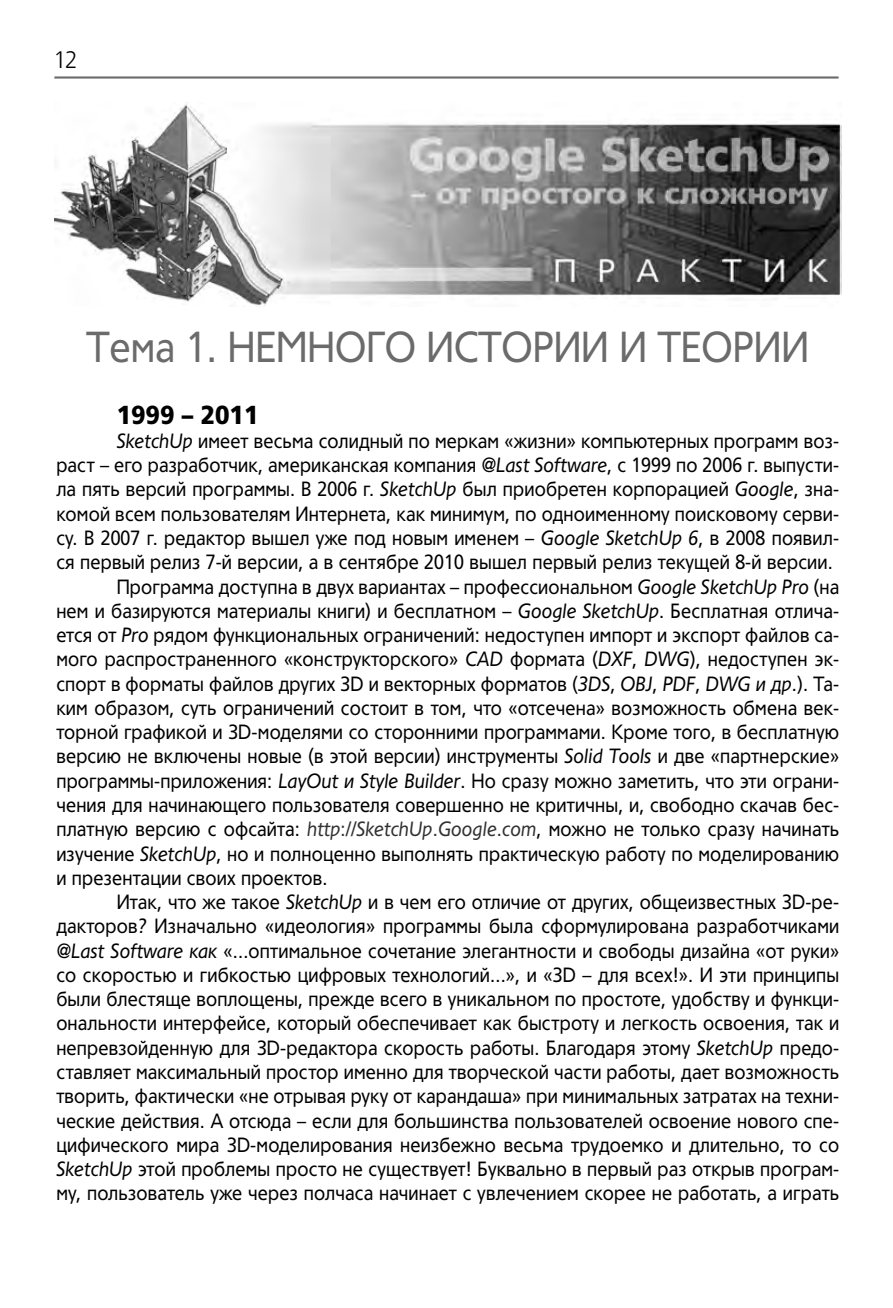
<style>
.page{position:relative;width:893px;height:1308px;background:#fff}
.page>*{position:absolute;margin:0;border:0;box-sizing:border-box;transform-origin:0 0}
.t1{font:42.52px "Tornado Cyr";color:#6b6b6b;scale:.9 1}
.t2{font:900 25.65px "Tornado Cyr";color:#000;scale:.9 1}
.t3{font:300 23.4px "Tornado Cyr";color:#000;scale:.9 1}
.t4{font:20.25px "Tornado Cyr";letter-spacing:.01em;color:#000;scale:.9 1}
.s1{font-style:italic}
.s2{font-style:italic;color:#313131}
.s3{color:#313131}
</style>
<div class="page">
<hr style="left:54px;top:76px;width:785px;height:3px;background:#6b6b6b">
<img style="left:55px;top:104px;width:786px;height:203px">
<p class="t3" style="left:54px;top:52px;width:27px">12</p>
<h1 class="t1" style="left:87px;top:332px;width:804px">Тема 1. НЕМНОГО ИСТОРИИ И ТЕОРИИ</h1>
<p class="t2" style="left:117px;top:405px;width:159px">1999 – 2011</p>
<p class="t4" style="left:117px;top:433px;width:804px"><span class="s1">SketchUp</span> имеет весьма солидный по меркам «жизни» компьютерных программ воз-</p>
<p class="t4" style="left:56px;top:458px;width:871px">раст – его разработчик, американская компания <span class="s1">@Last Software</span>, с 1999 по 2006 г. выпусти-</p>
<p class="t4" style="left:56px;top:482px;width:871px">ла пять версий программы. В 2006 г. <span class="s1">SketchUp</span> был приобретен корпорацией <span class="s1">Google</span>, зна-</p>
<p class="t4" style="left:56px;top:506px;width:871px">комой всем пользователям Интернета, как минимум, по одноименному поисковому серви-</p>
<p class="t4" style="left:56px;top:530px;width:871px">су. В 2007 г. редактор вышел уже под новым именем – <span class="s1">Google SketchUp 6</span>, в 2008 появил-</p>
<p class="t4" style="left:56px;top:555px;width:864px">ся первый релиз 7-й версии, а в сентябре 2010 вышел первый релиз текущей 8-й версии.</p>
<p class="t4" style="left:117px;top:579px;width:804px">Программа доступна в двух вариантах – профессиональном <span class="s1">Google SketchUp Pro</span> (на</p>
<p class="t4" style="left:56px;top:603px;width:871px">нем и базируются материалы книги) и бесплатном – <span class="s1">Google SketchUp</span>. Бесплатная отлича-</p>
<p class="t4" style="left:56px;top:627px;width:871px">ется от <span class="s1">Pro</span> рядом функциональных ограничений: недоступен импорт и экспорт файлов са-</p>
<p class="t4" style="left:56px;top:652px;width:871px">мого распространенного «конструкторского» <span class="s1">CAD</span> формата (<span class="s1">DXF</span>, <span class="s1">DWG</span>), недоступен эк-</p>
<p class="t4" style="left:56px;top:676px;width:871px">спорт в форматы файлов других 3D и векторных форматов (<span class="s1">3DS</span>, <span class="s1">OBJ</span>, <span class="s1">PDF</span>, <span class="s1">DWG и др</span>.). Та-</p>
<p class="t4" style="left:56px;top:700px;width:871px">ким образом, суть ограничений состоит в том, что «отсечена» возможность обмена век-</p>
<p class="t4" style="left:56px;top:724px;width:871px">торной графикой и 3D-моделями со сторонними программами. Кроме того, в бесплатную</p>
<p class="t4" style="left:56px;top:749px;width:871px">версию не включены новые (в этой версии) инструменты <span class="s1">Solid Tools</span> и две «партнерские»</p>
<p class="t4" style="left:56px;top:773px;width:871px">программы-приложения: <span class="s1">LayOut и Style Builder</span>. Но сразу можно заметить, что эти ограни-</p>
<p class="t4" style="left:56px;top:797px;width:871px">чения для начинающего пользователя совершенно не критичны, и, свободно скачав бес-</p>
<p class="t4" style="left:56px;top:821px;width:871px">платную версию с офсайта: <span class="s2">http</span><span class="s3">:</span><span class="s2">//SketchUp</span><span class="s3">.</span><span class="s2">Google</span><span class="s3">.</span><span class="s2">com</span>, можно не только сразу начинать</p>
<p class="t4" style="left:56px;top:846px;width:871px">изучение <span class="s1">SketchUp</span>, но и полноценно выполнять практическую работу по моделированию</p>
<p class="t4" style="left:56px;top:870px;width:303px">и презентации своих проектов.</p>
<p class="t4" style="left:117px;top:894px;width:804px">Итак, что же такое <span class="s1">SketchUp</span> и в чем его отличие от других, общеизвестных 3D-ре-</p>
<p class="t4" style="left:56px;top:919px;width:871px">дакторов<span class="s1">?</span> Изначально «идеология» программы была сформулирована разработчиками</p>
<p class="t4" style="left:56px;top:943px;width:871px"><span class="s1">@Last Software как</span> «...оптимальное сочетание элегантности и свободы дизайна «от руки»</p>
<p class="t4" style="left:56px;top:967px;width:871px">со скоростью и гибкостью цифровых технологий...», и «3D – для всех!». И эти принципы</p>
<p class="t4" style="left:56px;top:991px;width:871px">были блестяще воплощены, прежде всего в уникальном по простоте, удобству и функци-</p>
<p class="t4" style="left:56px;top:1016px;width:871px">ональности интерфейсе, который обеспечивает как быстроту и легкость освоения, так и</p>
<p class="t4" style="left:56px;top:1040px;width:871px">непревзойденную для 3D-редактора скорость работы. Благодаря этому <span class="s1">SketchUp</span> предо-</p>
<p class="t4" style="left:56px;top:1064px;width:871px">ставляет максимальный простор именно для творческой части работы, дает возможность</p>
<p class="t4" style="left:56px;top:1088px;width:871px">творить, фактически «не отрывая руку от карандаша» при минимальных затратах на техни-</p>
<p class="t4" style="left:56px;top:1113px;width:871px">ческие действия. А отсюда – если для большинства пользователей освоение нового спе-</p>
<p class="t4" style="left:56px;top:1137px;width:871px">цифического мира 3D-моделирования неизбежно весьма трудоемко и длительно, то со</p>
<p class="t4" style="left:56px;top:1161px;width:871px"><span class="s1">SketchUp</span> этой проблемы просто не существует! Буквально в первый раз открыв програм-</p>
<p class="t4" style="left:56px;top:1185px;width:871px">му, пользователь уже через полчаса начинает с увлечением скорее не работать, а играть</p>
</div>
